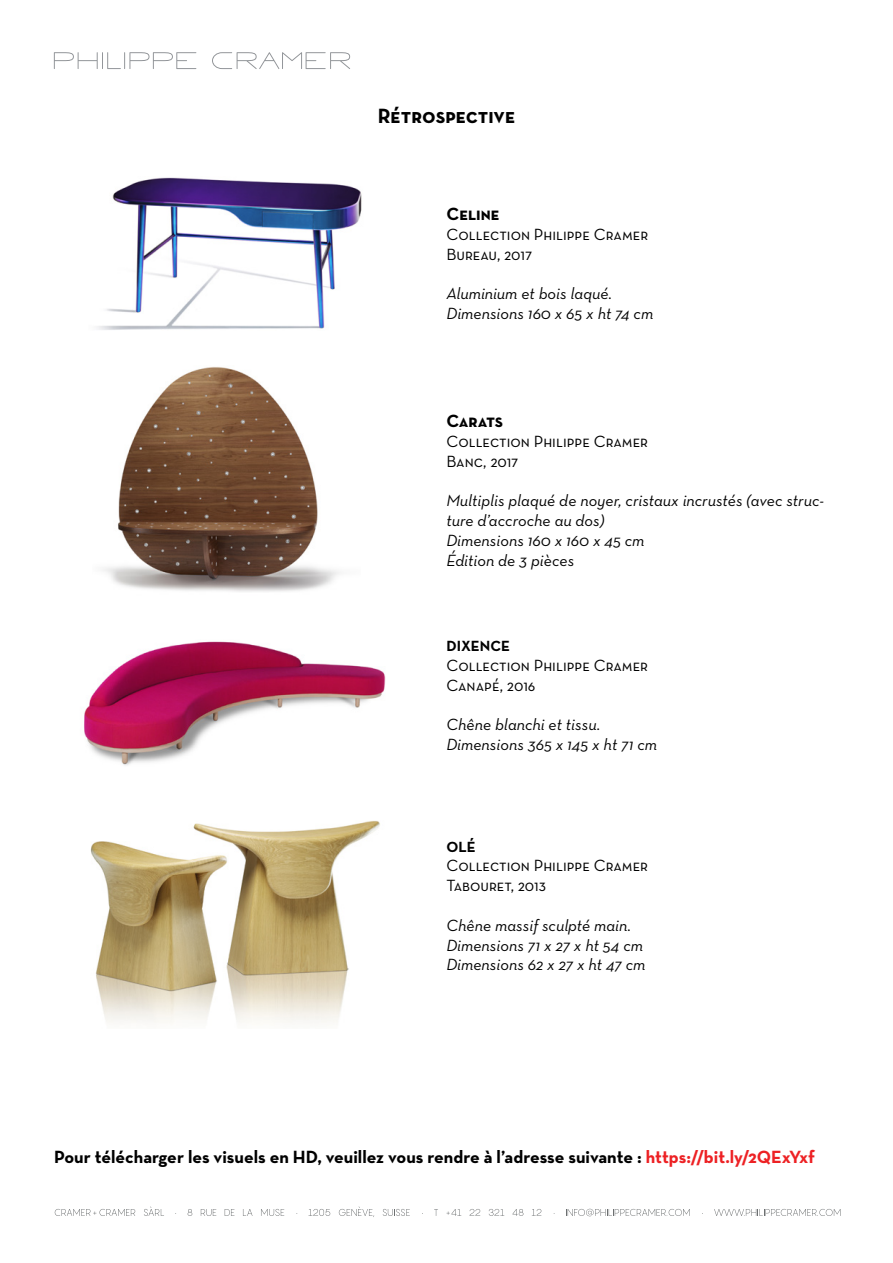
<style>
.page{position:relative;width:893px;height:1263px;background:#fff}
.page>*{position:absolute;margin:0;border:0;box-sizing:border-box;transform-origin:0 0}
.t1{font:21px "Neutra Text Bold SC Alt";color:#000}
.t2{font:700 18px "Neutra Text";color:#000}
.t3{font:18px "Neutra Text Bold SC Alt";color:#000}
.t4{font:italic 16.5px/19.8px "Neutra Text";color:#000}
.t5{font:16.5px/19.8px "Neutra Text Book SC Alt";color:#000}
.t6{font:700 15px "Neutra Text";color:#000}
.s1{color:#ed2124}
</style>
<div class="page">
<svg style="left:55px;top:1209px;width:80px;height:7px"></svg>
<svg style="left:144px;top:1206px;width:20px;height:10px"></svg>
<svg style="left:188px;top:1209px;width:4px;height:7px"></svg>
<svg style="left:201px;top:1209px;width:15px;height:7px"></svg>
<svg style="left:225px;top:1209px;width:9px;height:7px"></svg>
<svg style="left:243px;top:1209px;width:10px;height:7px"></svg>
<svg style="left:261px;top:1209px;width:23px;height:7px"></svg>
<svg style="left:309px;top:1209px;width:21px;height:7px"></svg>
<svg style="left:339px;top:1206px;width:35px;height:11px"></svg>
<svg style="left:383px;top:1209px;width:27px;height:7px"></svg>
<svg style="left:434px;top:1209px;width:4px;height:7px"></svg>
<svg style="left:446px;top:1209px;width:15px;height:7px"></svg>
<svg style="left:470px;top:1209px;width:10px;height:7px"></svg>
<svg style="left:489px;top:1209px;width:15px;height:7px"></svg>
<svg style="left:512px;top:1209px;width:11px;height:7px"></svg>
<svg style="left:532px;top:1209px;width:9px;height:7px"></svg>
<svg style="left:566px;top:1209px;width:124px;height:7px"></svg>
<svg style="left:714px;top:1209px;width:126px;height:7px"></svg>
<svg style="left:212px;top:52px;width:138px;height:17px"></svg>
<svg style="left:54px;top:52px;width:142px;height:17px"></svg>
<img style="left:103px;top:367px;width:237px;height:225px">
<img style="left:97px;top:177px;width:265px;height:153px">
<img style="left:90px;top:820px;width:290px;height:203px">
<img style="left:84px;top:641px;width:302px;height:124px">
<p class="t1" style="left:378px;top:102px;width:139px">Rétrospective</p>
<p class="t3" style="left:446px;top:203px;width:55px">Celine</p>
<p class="t5" style="left:446px;top:224px;width:203px">Collection Philippe Cramer<br>Bureau, 2017</p>
<p class="t4" style="left:446px;top:283px;width:208px">Aluminium et bois laqué.<br>Dimensions 160 x 65 x ht 74 cm</p>
<p class="t3" style="left:446px;top:410px;width:58px">Carats</p>
<p class="t5" style="left:446px;top:431px;width:203px">Collection Philippe Cramer<br>Banc, 2017</p>
<p class="t4" style="left:446px;top:490px;width:379px">Multiplis plaqué de noyer, cristaux incrustés (avec struc&shy;ture d’accroche au dos)<br>Dimensions 160 x 160 x 45 cm<br>Édition de 3 pièces</p>
<p class="t6" style="left:446px;top:636px;width:65px">DIXENCE</p>
<p class="t5" style="left:446px;top:655px;width:203px">Collection Philippe Cramer<br>Canapé, 2016</p>
<p class="t4" style="left:446px;top:714px;width:212px">Chêne blanchi et tissu.<br>Dimensions 365 x 145 x ht 71 cm</p>
<p class="t6" style="left:446px;top:837px;width:31px">OLÉ</p>
<p class="t5" style="left:446px;top:856px;width:203px">Collection Philippe Cramer<br>Tabouret, 2013</p>
<p class="t4" style="left:446px;top:915px;width:201px">Chêne massif sculpté main.<br>Dimensions 71 x 27 x ht 54 cm<br>Dimensions 62 x 27 x ht 47 cm</p>
<p class="t2" style="left:54px;top:1145px;width:763px">Pour télécharger les visuels en HD, veuillez vous rendre à l’adresse suivante : <span class="s1">https://bit.ly/2QExYxf</span></p>
</div>
